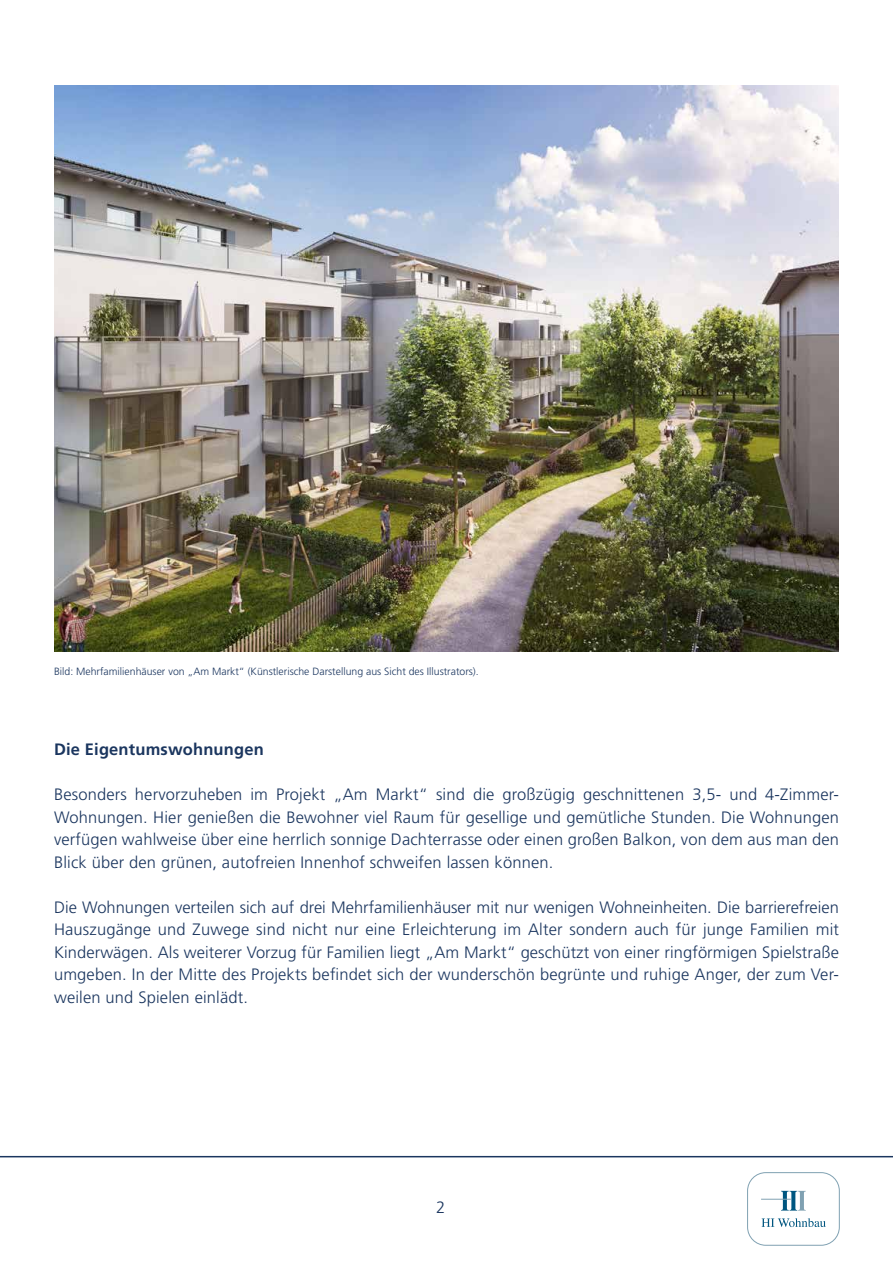
<style>
.page{position:relative;width:893px;height:1263px;background:#fff}
.page>*{position:absolute;margin:0;border:0;box-sizing:border-box;transform-origin:0 0}
.t1{font:300 16.5px/22.5px "Frutiger";letter-spacing:.01em;color:#1b365f;text-align:justify}
.t2{font:700 16.5px "Frutiger";letter-spacing:.01em;color:#1b365f}
.t3{font:300 10.5px "Frutiger";color:#1b365f}
</style>
<div class="page">
<hr style="left:0;top:1156px;width:893px;height:1px;background:#1b365f">
<div style="left:747px;top:1172px;width:93px;height:73px;border:1px solid #80a1b2;border-radius:18px"></div>
<svg style="left:761px;top:1218px;width:65px;height:9px"></svg>
<svg style="left:781px;top:1191px;width:25px;height:19px"></svg>
<hr style="left:761px;top:1199px;width:30px;height:1px;background:#80a1b2">
<img style="left:54px;top:85px;width:785px;height:566px">
<p class="t3" style="left:54px;top:665px;width:426px">Bild: Mehrfamilienhäuser von „Am Markt“ (Künstlerische Darstellung aus Sicht des Illustrators).</p>
<p class="t2" style="left:54px;top:739px;width:211px">Die Eigentumswohnungen</p>
<p class="t1" style="left:54px;top:783px;width:786px">Besonders hervorzuheben im Projekt „Am Markt“ sind die großzügig geschnittenen 3,5- und 4-Zimmer-Wohnungen. Hier genießen die Bewohner viel Raum für gesellige und gemütliche Stunden. Die Wohnungen verfügen wahlweise über eine herrlich sonnige Dachterrasse oder einen großen Balkon, von dem aus man den Blick über den grünen, autofreien Innenhof schweifen lassen können.</p>
<p class="t1" style="left:54px;top:895px;width:786px">Die Wohnungen verteilen sich auf drei Mehrfamilienhäuser mit nur wenigen Wohneinheiten. Die barrierefreien Hauszugänge und Zuwege sind nicht nur eine Erleichterung im Alter sondern auch für junge Familien mit Kinderwägen. Als weiterer Vorzug für Familien liegt „Am Markt“ geschützt von einer ringförmigen Spielstraße umgeben. In der Mitte des Projekts befindet sich der wunderschön begrünte und ruhige Anger, der zum Ver&shy;weilen und Spielen einlädt.</p>
<p class="t1" style="left:436px;top:1196px;width:11px">2</p>
</div>
